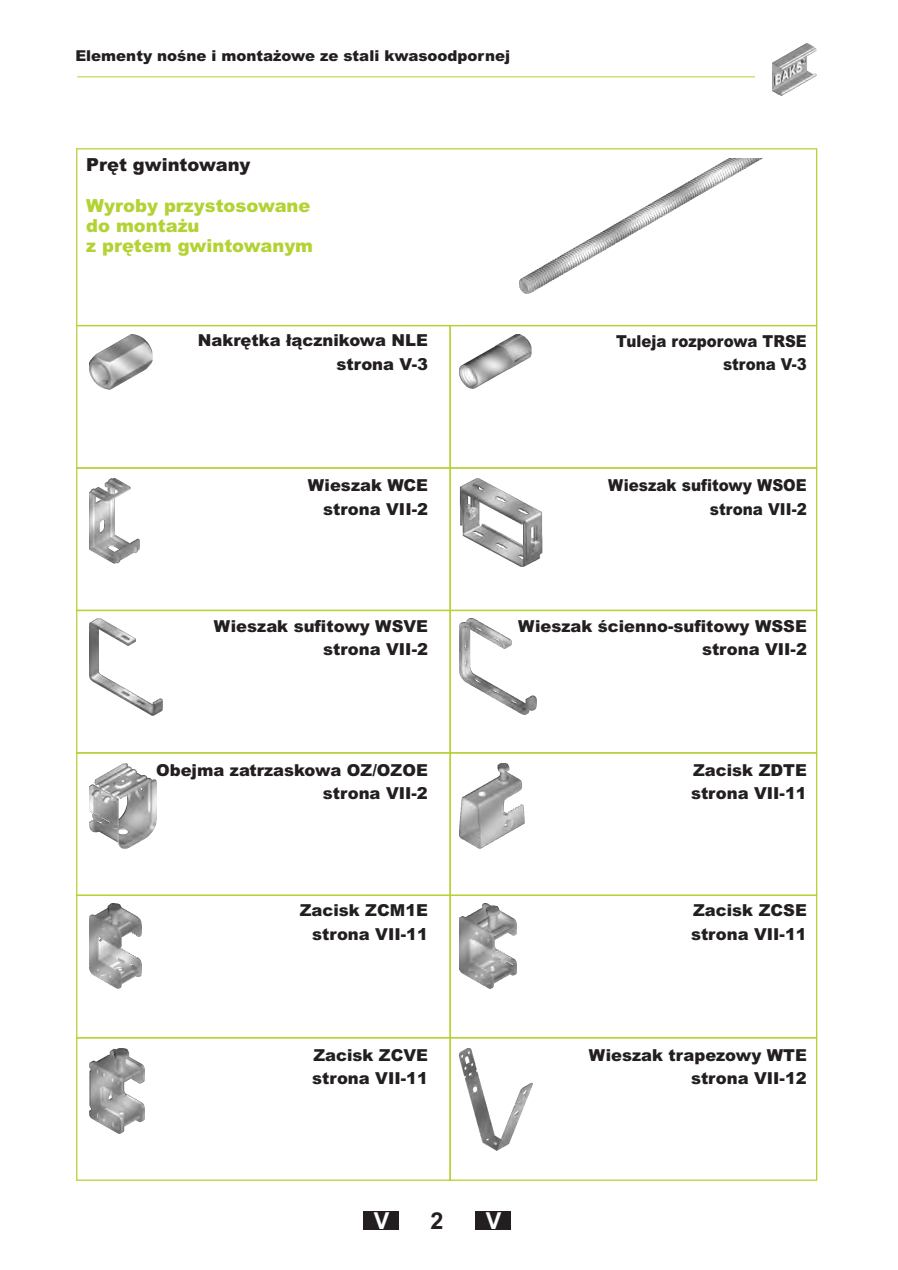
<style>
.page{position:relative;width:898px;height:1270px;background:#fff}
.page>*{position:absolute;margin:0;border:0;box-sizing:border-box;transform-origin:0 0}
.t1{font:700 23.4px "Arial";color:#fff}
.t2{font:700 23.4px "Arial";color:#231f20}
.t3{font:900 18px/20.2px "Arial";color:#b3d234}
.t4{font:900 18px "Arial";color:#231f20}
.t5{font:900 16.5px/23.2px "Arial";color:#231f20;text-align:right}
.t6{font:900 16.5px/23.2px "Arial";color:#231f20;text-align:right;scale:.92 1}
.t7{font:900 16.5px/23.2px "Arial";color:#231f20;text-align:right;scale:.91 1}
.t8{font:900 15px "Arial";color:#231f20}
</style>
<div class="page">
<div style="left:449px;top:325px;width:368px;height:144px;border:1px solid #b3d234"></div>
<div style="left:76px;top:325px;width:374px;height:144px;border:1px solid #b3d234"></div>
<div style="left:449px;top:610px;width:368px;height:144px;border:1px solid #b3d234"></div>
<div style="left:76px;top:610px;width:374px;height:144px;border:1px solid #b3d234"></div>
<div style="left:76px;top:895px;width:374px;height:143px;border:1px solid #b3d234"></div>
<div style="left:449px;top:895px;width:368px;height:143px;border:1px solid #b3d234"></div>
<div style="left:76px;top:148px;width:741px;height:178px;background:#fff;border:1px solid #b3d234"></div>
<img style="left:519px;top:158px;width:244px;height:135px">
<img style="left:460px;top:334px;width:71px;height:54px">
<img style="left:89px;top:334px;width:63px;height:55px">
<img style="left:89px;top:479px;width:51px;height:85px">
<img style="left:460px;top:479px;width:82px;height:88px">
<div style="left:449px;top:1037px;width:368px;height:144px;border:1px solid #b3d234"></div>
<img style="left:460px;top:1048px;width:72px;height:102px">
<div style="left:363px;top:1211px;width:35px;height:18px;background:#231f20"></div>
<div style="left:475px;top:1211px;width:35px;height:18px;background:#231f20"></div>
<div style="left:76px;top:1037px;width:374px;height:144px;border:1px solid #b3d234"></div>
<img style="left:89px;top:1048px;width:55px;height:86px">
<img style="left:460px;top:904px;width:56px;height:85px">
<img style="left:89px;top:904px;width:53px;height:85px">
<img style="left:89px;top:764px;width:67px;height:85px">
<img style="left:460px;top:764px;width:64px;height:85px">
<img style="left:460px;top:619px;width:76px;height:96px">
<img style="left:89px;top:619px;width:73px;height:96px">
<img style="left:772px;top:43px;width:44px;height:52px">
<hr style="left:77px;top:76px;width:677px;height:1px;background:#b3d234">
<p class="t8" style="left:75px;top:50px;width:436px">Elementy nośne i montażowe ze stali kwasoodpornej</p>
<p class="t4" style="left:86px;top:158px;width:166px">Pręt gwintowany</p>
<p class="t3" style="left:86px;top:197px;width:228px">Wyroby przystosowane do montażu<br>z prętem gwintowanym</p>
<p class="t5" style="left:198px;top:331px;width:231px">Nakrętka łącznikowa NLE strona V-3</p>
<p class="t7" style="left:616px;top:331px;width:211px">Tuleja rozporowa TRSE strona V-3</p>
<p class="t5" style="left:307px;top:475px;width:122px">Wieszak WCE strona VII-2</p>
<p class="t5" style="left:214px;top:616px;width:215px">Wieszak sufitowy WSVE strona VII-2</p>
<p class="t6" style="left:608px;top:475px;width:217px">Wieszak sufitowy WSOE strona VII-2</p>
<p class="t5" style="left:518px;top:616px;width:290px">Wieszak ścienno-sufitowy WSSE strona VII-2</p>
<p class="t5" style="left:156px;top:760px;width:273px">Obejma zatrzaskowa OZ/OZOE strona VII-2</p>
<p class="t5" style="left:690px;top:760px;width:117px;text-align:left">Zacisk ZDTE strona VII-11</p>
<p class="t5" style="left:299px;top:901px;width:130px">Zacisk ZCM1E strona VII-11</p>
<p class="t5" style="left:312px;top:1045px;width:117px;text-align:left">Zacisk ZCVE strona VII-11</p>
<h1 class="t1" style="left:374px;top:1212px;width:17px">V</h1>
<h1 class="t2" style="left:430px;top:1212px;width:14px">2</h1>
<h1 class="t1" style="left:476px;top:1212px;width:37px">VIII</h1>
<h1 class="t1" style="left:485px;top:1212px;width:17px">V</h1>
<p class="t5" style="left:690px;top:901px;width:117px;text-align:left">Zacisk ZCSE strona VII-11</p>
<p class="t5" style="left:588px;top:1045px;width:219px">Wieszak trapezowy WTE strona VII-12</p>
</div>
